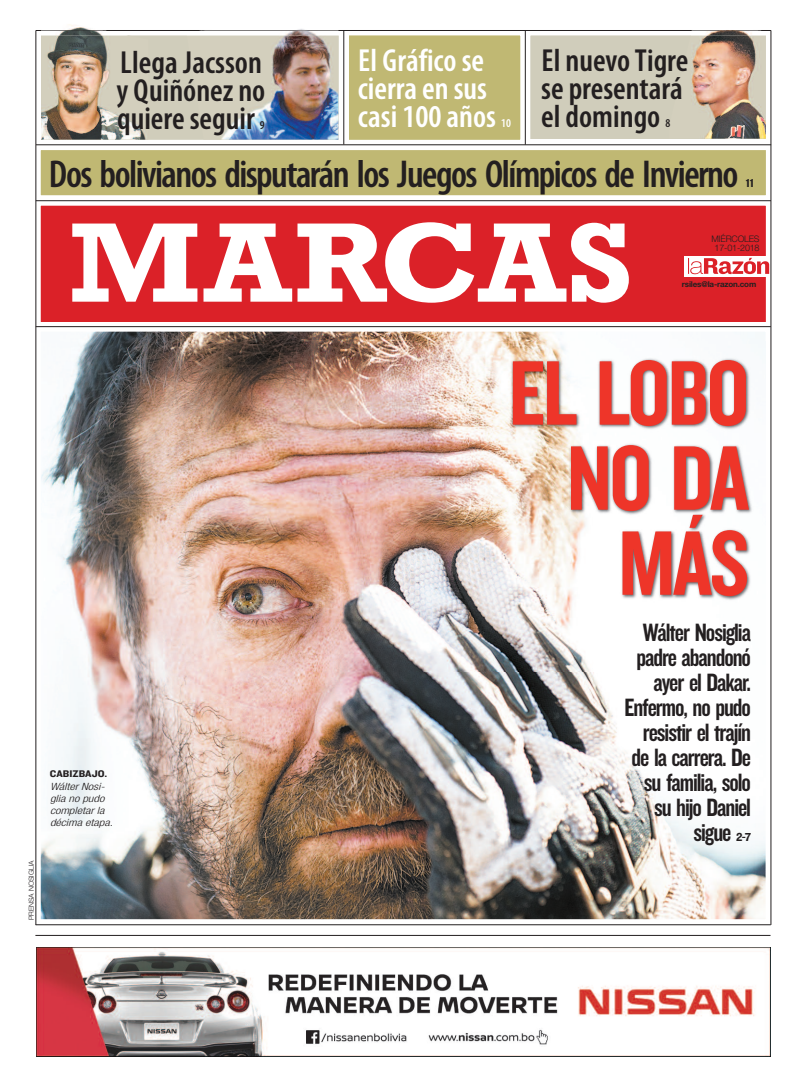
<style>
.page{position:relative;width:808px;height:1092px;background:#fff}
.page>*{position:absolute;margin:0;border:0;box-sizing:border-box;transform-origin:0 0}
.t1{font:95px/85px "Knockout HTF49 Liteweight";letter-spacing:-.025em;color:#ee3529;text-align:right}
.t2{font:600 condensed 39px "Myriad Pro";letter-spacing:-.04em;color:#231f20}
.t3{font:600 condensed 32px/28px "Myriad Pro";color:#231f20}
.t4{font:600 condensed 32px/28px "Myriad Pro";color:#fff}
.t5{font:26px/25px "Knockout HTF49 Liteweight";letter-spacing:-.04em;color:#231f20;text-align:right}
.t6{font:600 condensed 12px "Myriad Pro";color:#fff}
.t7{font:12px "Knockout HTF51 Middleweight";color:#231f20}
.t8{font:600 condensed 12px "Myriad Pro";color:#231f20}
.t9{font:italic 300 condensed 10px/12px "Helvetica Neue LT Std";color:#231f20;scale:1.25 1}
.t10{font:10px "Knockout HTF51 Middleweight";color:#231f20;scale:1.1 1}
.t11{font:300 9px/9px "Helvetica Neue LT Std";letter-spacing:-.02em;color:#231f20;text-align:center}
.t12{font:700 8px "Helvetica Neue LT Std";letter-spacing:-.02em;color:#231f20}
.t13{font:300 7px "Helvetica Neue";color:#231f20}
.s1{font-family:"Knockout HTF51 Middleweight";font-size:12px}
</style>
<div class="page">
<hr style="left:35px;top:935px;width:735px;height:1px;background:#231f20">
<div style="left:41px;top:150px;width:725px;height:45px;background:#c0b873"></div>
<div style="left:36px;top:145px;width:735px;height:55px;border:5px solid #fff"></div>
<img style="left:42px;top:332px;width:722px;height:586px">
<div style="left:36px;top:326px;width:734px;height:598px;border:5px solid #fff"></div>
<div style="left:41px;top:35px;width:298px;height:105px;background:#d0cdbb"></div>
<div style="left:36px;top:30px;width:308px;height:115px;border:5px solid #fff"></div>
<div style="left:349px;top:35px;width:171px;height:105px;background:#c0b873"></div>
<div style="left:344px;top:30px;width:181px;height:115px;border:5px solid #fff"></div>
<div style="left:41px;top:206px;width:725px;height:116px;background:#db2128"></div>
<div style="left:36px;top:201px;width:735px;height:126px;border:5px solid #fff"></div>
<div style="left:530px;top:35px;width:236px;height:104px;background:#d0cdbb"></div>
<div style="left:525px;top:30px;width:246px;height:114px;border:5px solid #fff"></div>
<div style="left:685px;top:256px;width:86px;height:20px;background:#fff"></div>
<svg style="left:72px;top:222px;width:557px;height:81px;fill:#fff"></svg>
<svg style="left:688px;top:258px;width:81px;height:16px"></svg>
<hr style="left:344px;top:31px;width:1px;height:113px;background:#231f20">
<hr style="left:525px;top:31px;width:1px;height:114px;background:#231f20">
<img style="left:371px;top:341px;width:400px;height:330px">
<hr style="left:36px;top:145px;width:735px;height:1px;background:#231f20">
<hr style="left:36px;top:30px;width:735px;height:1px;background:#231f20">
<img style="left:692px;top:30px;width:68px;height:1px">
<img style="left:669px;top:35px;width:97px;height:104px">
<img style="left:690px;top:31px;width:76px;height:4px">
<img style="left:36px;top:947px;width:734px;height:109px">
<img style="left:41px;top:24px;width:64px;height:7px">
<img style="left:41px;top:35px;width:107px;height:105px">
<img style="left:41px;top:31px;width:88px;height:4px">
<img style="left:186px;top:31px;width:152px;height:109px">
<img style="left:201px;top:30px;width:137px;height:1px">
<hr style="left:771px;top:30px;width:1px;height:894px;background:#231f20">
<hr style="left:36px;top:31px;width:1px;height:894px;background:#231f20">
<hr style="left:36px;top:924px;width:735px;height:1px;background:#231f20">
<hr style="left:36px;top:326px;width:735px;height:1px;background:#231f20">
<hr style="left:36px;top:200px;width:735px;height:1px;background:#231f20">
<p class="t3" style="left:116px;top:51px;width:151px;text-align:justify">Llega Jacsson y Quiñónez no quiere seguir</p>
<p class="t8" style="left:260px;top:121px;width:6px">9</p>
<p class="t4" style="left:358px;top:49px;width:140px">El Gráfico se cierra en sus casi 100 años</p>
<p class="t6" style="left:501px;top:118px;width:11px">10</p>
<p class="t3" style="left:541px;top:49px;width:149px">El nuevo Tigre se presentará el domingo</p>
<p class="t8" style="left:665px;top:118px;width:6px">8</p>
<h2 class="t2" style="left:49px;top:160px;width:691px">Dos bolivianos disputarán los Juegos Olímpicos de Invierno</h2>
<p class="t7" style="left:746px;top:176px;width:10px">11</p>
<p class="t11" style="left:711px;top:235px;width:50px">MIÉRCOLES<br>17-01-2018</p>
<p class="t12" style="left:682px;top:282px;width:76px">rsiles@la-razon.com</p>
<p class="t13" style="left:26px;top:920px;width:61px;rotate:-90deg">PRENSA NOSIGLIA</p>
<p class="t10" style="left:50px;top:768px;width:54px">CABIZBAJO.</p>
<p class="t9" style="left:50px;top:781px;width:52px">Wálter Nosi&shy;glia no pudo completar la décima etapa.</p>
<h1 class="t1" style="left:509px;top:349px;width:242px">EL LOBO<br>NO DA<br>MÁS</h1>
<p class="t5" style="left:624px;top:619px;width:128px">Wálter Nosiglia padre abandonó ayer el Dakar.<br>Enfermo, no pudo resistir el trajín de la carrera. De su familia, solo su hijo Daniel sigue <span class="s1">2-7</span></p>
</div>
